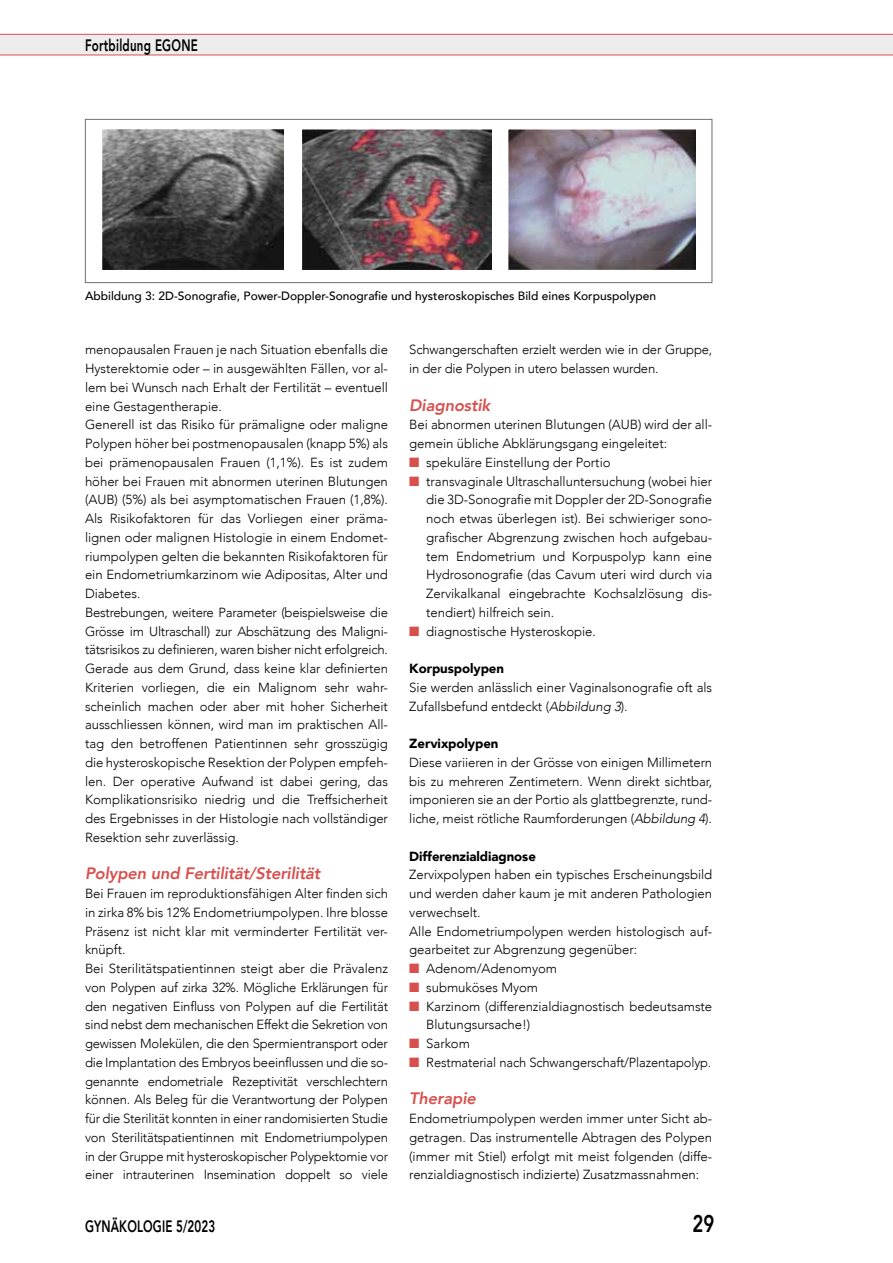
<style>
.page{position:relative;width:893px;height:1263px;background:#fff}
.page>*{position:absolute;margin:0;border:0;box-sizing:border-box;transform-origin:0 0}
.t1{font:800 24px "Avenir";color:#000;scale:.77 1}
.t2{font:italic 800 16.5px "Avenir";letter-spacing:-.01em;color:#d8504e}
.t3{font:800 16.5px "Avenir";letter-spacing:.02em;color:#000;scale:.7 1}
.t4{font:300 13.2px/18.8px "Avenir";letter-spacing:-.005em;color:#000}
.t5{font:900 13.2px "Avenir";letter-spacing:-.005em;color:#000}
.t6{font:500 12px "Avenir";color:#000}
.s1{color:#d8504e}
.s2{font-style:italic}
</style>
<div class="page">
<svg style="left:0;top:34px;width:893px;height:21px"></svg>
<img style="left:102px;top:129px;width:182px;height:140px">
<div style="left:85px;top:119px;width:627px;height:164px;border:1px solid #706f6f"></div>
<img style="left:302px;top:130px;width:189px;height:140px">
<img style="left:509px;top:130px;width:186px;height:139px">
<p class="t3" style="left:85px;top:32px;width:163px">Fortbildung EGONE</p>
<p class="t6" style="left:85px;top:285px;width:572px">Abbildung 3: 2D-Sonografie, Power-Doppler-Sonografie und hysteroskopisches Bild eines Korpuspolypen</p>
<p class="t4" style="left:85px;top:340px;width:304px">menopausalen Frauen je nach Situation ebenfalls die Hysterektomie oder – in ausgewählten Fällen, vor al&shy;lem bei Wunsch nach Erhalt der Fertilität – eventuell eine Gestagentherapie.<br>Generell ist das Risiko für prämaligne oder maligne Polypen höher bei postmenopausalen (knapp 5%) als bei prämenopausalen Frauen (1,1%). Es ist zudem höher bei Frauen mit abnormen uterinen Blutungen (AUB) (5%) als bei asymptomatischen Frauen (1,8%).<br>Als Risikofaktoren für das Vorliegen einer präma&shy;lignen oder malignen Histologie in einem Endomet&shy;riumpolypen gelten die bekannten Risikofaktoren für ein Endometriumkarzinom wie Adipositas, Alter und Diabetes.<br>Bestrebungen, weitere Parameter (beispielsweise die Grösse im Ultraschall) zur Abschätzung des Maligni&shy;tätsrisikos zu definieren, waren bisher nicht erfolgreich.<br>Gerade aus dem Grund, dass keine klar definierten Kriterien vorliegen, die ein Malignom sehr wahr&shy;scheinlich machen oder aber mit hoher Sicherheit ausschliessen können, wird man im praktischen All&shy;tag den betroffenen Patientinnen sehr grosszügig die hysteroskopische Resektion der Polypen empfeh&shy;len. Der operative Aufwand ist dabei gering, das Komplikationsrisiko niedrig und die Treffsicherheit des Ergebnisses in der Histologie nach vollständiger Resektion sehr zuverlässig.</p>
<p class="t2" style="left:85px;top:864px;width:237px">Polypen und Fertilität/Sterilität</p>
<p class="t4" style="left:85px;top:884px;width:304px">Bei Frauen im reproduktionsfähigen Alter finden sich in zirka 8% bis 12% Endometriumpolypen. Ihre blosse Präsenz ist nicht klar mit verminderter Fertilität ver&shy;knüpft.<br>Bei Sterilitätspatientinnen steigt aber die Prävalenz von Polypen auf zirka 32%. Mögliche Erklärungen für den negativen Einfluss von Polypen auf die Fertilität sind nebst dem mechanischen Effekt die Sekretion von gewissen Molekülen, die den Spermientransport oder die Implantation des Embryos beeinflussen und die so&shy;genannte endometriale Rezeptivität verschlechtern können. Als Beleg für die Verantwortung der Polypen für die Sterilität konnten in einer randomisierten Studie von Sterilitätspatientinnen mit Endometriumpolypen in der Gruppe mit hysteroskopischer Polypektomie vor einer intrauterinen Insemination doppelt so viele</p>
<p class="t4" style="left:409px;top:340px;width:304px">Schwangerschaften erzielt werden wie in der Gruppe, in der die Polypen in utero belassen wurden.</p>
<p class="t2" style="left:409px;top:395px;width:83px">Diagnostik</p>
<p class="t4" style="left:409px;top:415px;width:304px">Bei abnormen uterinen Blutungen (AUB) wird der all&shy;gemein übliche Abklärungsgang eingeleitet:</p>
<p class="t4" style="left:409px;top:453px;width:203px"><span class="s1">■</span> spekuläre Einstellung der Portio</p>
<p class="t4" style="left:426px;top:472px;width:287px;text-align:justify;text-indent:-17px"><span class="s1">■</span> transvaginale Ultraschalluntersuchung (wobei hier die 3D-Sonografie mit Doppler der 2D-Sonografie noch etwas überlegen ist). Bei schwieriger sono&shy;grafischer Abgrenzung zwischen hoch aufgebau&shy;tem Endometrium und Korpuspolyp kann eine Hydrosonografie (das Cavum uteri wird durch via Zervikalkanal eingebrachte Kochsalzlösung dis&shy;tendiert) hilfreich sein.</p>
<p class="t4" style="left:409px;top:622px;width:188px"><span class="s1">■</span> diagnostische Hysteroskopie.</p>
<p class="t5" style="left:409px;top:657px;width:96px">Korpuspolypen</p>
<p class="t4" style="left:409px;top:678px;width:304px">Sie werden anlässlich einer Vaginalsonografie oft als<br>Zufallsbefund entdeckt (<span class="s2">Abbildung 3</span>).</p>
<p class="t5" style="left:409px;top:732px;width:91px">Zervixpolypen</p>
<p class="t4" style="left:409px;top:753px;width:304px;text-align:justify">Diese variieren in der Grösse von einigen Millimetern bis zu mehreren Zentimetern. Wenn direkt sichtbar, imponieren sie an der Portio als glattbegrenzte, rund&shy;liche, meist rötliche Raumforderungen (<span class="s2">Abbildung 4</span>).</p>
<p class="t5" style="left:409px;top:845px;width:128px">Differenzialdiagnose</p>
<p class="t4" style="left:409px;top:865px;width:304px">Zervixpolypen haben ein typisches Erscheinungsbild und werden daher kaum je mit anderen Pathologien verwechselt.<br>Alle Endometriumpolypen werden histologisch auf&shy;gearbeitet zur Abgrenzung gegenüber:</p>
<p class="t4" style="left:409px;top:959px;width:149px"><span class="s1">■</span> Adenom/Adenomyom</p>
<p class="t4" style="left:409px;top:978px;width:130px"><span class="s1">■</span> submuköses Myom</p>
<p class="t4" style="left:426px;top:997px;width:287px;text-indent:-17px"><span class="s1">■</span> Karzinom (differenzialdiagnostisch bedeutsamste<br>Blutungsursache!)</p>
<p class="t4" style="left:409px;top:1034px;width:62px"><span class="s1">■</span> Sarkom</p>
<p class="t4" style="left:409px;top:1053px;width:304px"><span class="s1">■</span> Restmaterial nach Schwangerschaft/Plazentapolyp.</p>
<p class="t2" style="left:409px;top:1089px;width:68px">Therapie</p>
<p class="t4" style="left:409px;top:1109px;width:304px;text-align:justify">Endometriumpolypen werden immer unter Sicht ab&shy;getragen. Das instrumentelle Abtragen des Polypen (immer mit Stiel) erfolgt mit meist folgenden (diffe&shy;renzialdiagnostisch indizierte) Zusatzmassnahmen:</p>
<p class="t3" style="left:85px;top:1213px;width:188px">GYNÄKOLOGIE 5/2023</p>
<h1 class="t1" style="left:692px;top:1205px;width:30px">29</h1>
</div>
